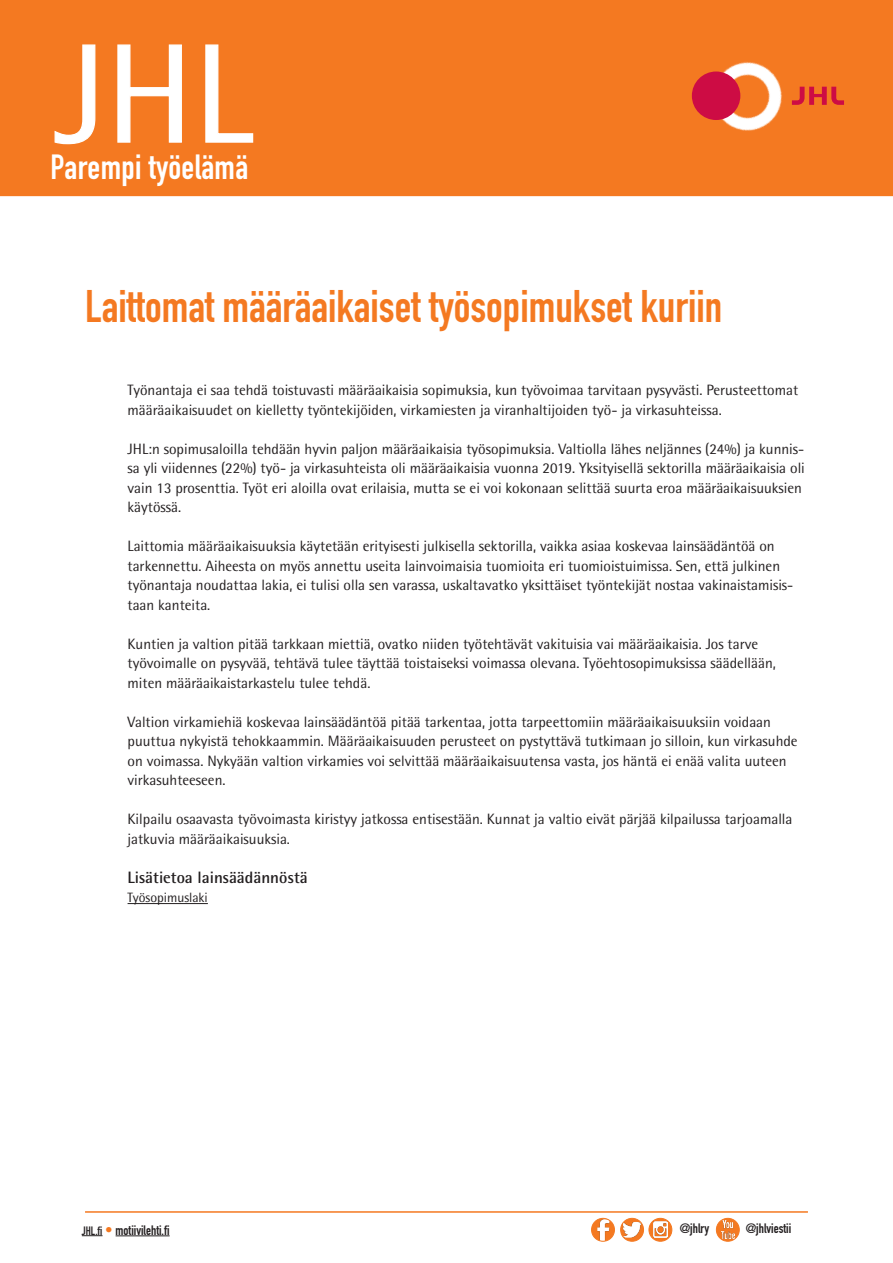
<style>
.page{position:relative;width:893px;height:1263px;background:#fff}
.page>*{position:absolute;margin:0;border:0;box-sizing:border-box;transform-origin:0 0}
.otsikko{font:45px "DIN Engschrift Std";color:#f47921}
.t1{font:34.5px "DIN Engschrift Std";letter-spacing:.01em;color:#fff}
.leipis{font:700 16.5px "Rotis Semi Sans Std";color:#231f20}
.leipis-2{font:15px/19.5px "Rotis Semi Sans Std";color:#231f20}
.t2{font:13.5px "DIN Engschrift Std";color:#231f20}
.lopputeksti{font:13.5px "Rotis Semi Sans Std";color:#231f20}
.s1{font-size:12px}
.s2{font-size:15px;color:#f47921}
</style>
<div class="page">
<div style="left:0;top:0;width:893px;height:196px;background:#f47921"></div>
<svg style="left:54px;top:44px;width:200px;height:101px"></svg>
<img style="left:707px;top:56px;width:81px;height:81px">
<div style="left:692px;top:72px;width:48px;height:48px;background:#cd0c44;border-radius:50%"></div>
<svg style="left:792px;top:87px;width:52px;height:18px"></svg>
<hr style="left:85px;top:1211px;width:723px;height:2px;background:#f47921">
<svg style="left:82px;top:1235px;width:21px;height:1px"></svg>
<hr style="left:116px;top:1235px;width:54px;height:1px;background:#231f20">
<div style="left:621px;top:1218px;width:22px;height:23px;background:#f47921;border-radius:50%"></div>
<img style="left:623px;top:1222px;width:18px;height:16px">
<div style="left:620px;top:1218px;width:24px;height:24px;border:1px solid #f47921;border-radius:50%"></div>
<div style="left:592px;top:1218px;width:22px;height:23px;background:#f47921;border-radius:50%"></div>
<img style="left:597px;top:1220px;width:12px;height:20px">
<div style="left:591px;top:1218px;width:24px;height:24px;border:1px solid #f47921;border-radius:50%"></div>
<svg style="left:649px;top:1218px;width:23px;height:23px"></svg>
<img style="left:653px;top:1222px;width:15px;height:15px">
<div style="left:648px;top:1218px;width:24px;height:24px;border:1px solid #f47921;border-radius:50%"></div>
<svg style="left:716px;top:1218px;width:23px;height:23px"></svg>
<img style="left:721px;top:1221px;width:14px;height:17px">
<div style="left:716px;top:1218px;width:24px;height:24px;border:1px solid #f47921;border-radius:50%"></div>
<hr style="left:128px;top:903px;width:80px;height:1px;background:#231f20">
<h2 class="t1" style="left:51px;top:146px;width:199px">Parempi työelämä</h2>
<p class="otsikko" style="left:85px;top:279px;width:639px">Laittomat määräaikaiset työsopimukset kuriin</p>
<p class="leipis-2" style="left:128px;top:380px;width:672px">Työnantaja ei saa tehdä toistuvasti määräaikaisia sopimuksia, kun työvoimaa tarvitaan pysyvästi. Perusteettomat määräaikaisuudet on kielletty työntekijöiden, virkamiesten ja viranhaltijoiden työ- ja virkasuhteissa.</p>
<p class="leipis-2" style="left:128px;top:439px;width:679px">JHL:n sopimusaloilla tehdään hyvin paljon määräaikaisia työsopimuksia. Valtiolla lähes neljännes (24%) ja kunnis&shy;sa yli viidennes (22%) työ- ja virkasuhteista oli määräaikaisia vuonna 2019. Yksityisellä sektorilla määräaikaisia oli vain 13 prosenttia. Työt eri aloilla ovat erilaisia, mutta se ei voi kokonaan selittää suurta eroa määräaikaisuuksien käytössä.</p>
<p class="leipis-2" style="left:128px;top:536px;width:667px">Laittomia määräaikaisuuksia käytetään erityisesti julkisella sektorilla, vaikka asiaa koskevaa lainsäädäntöä on tarkennettu. Aiheesta on myös annettu useita lainvoimaisia tuomioita eri tuomioistuimissa. Sen, että julkinen työnantaja noudattaa lakia, ei tulisi olla sen varassa, uskaltavatko yksittäiset työntekijät nostaa vakinaistamisis&shy;taan kanteita.</p>
<p class="leipis-2" style="left:128px;top:634px;width:650px">Kuntien ja valtion pitää tarkkaan miettiä, ovatko niiden työtehtävät vakituisia vai määräaikaisia. Jos tarve työvoimalle on pysyvää, tehtävä tulee täyttää toistaiseksi voimassa olevana. Työehtosopimuksissa säädellään, miten määräaikaistarkastelu tulee tehdä.</p>
<p class="leipis-2" style="left:128px;top:712px;width:672px">Valtion virkamiehiä koskevaa lainsäädäntöä pitää tarkentaa, jotta tarpeettomiin määräaikaisuuksiin voidaan puuttua nykyistä tehokkaammin. Määräaikaisuuden perusteet on pystyttävä tutkimaan jo silloin, kun virkasuhde on voimassa. Nykyään valtion virkamies voi selvittää määräaikaisuutensa vasta, jos häntä ei enää valita uuteen virkasuhteeseen.</p>
<p class="leipis-2" style="left:128px;top:809px;width:666px">Kilpailu osaavasta työvoimasta kiristyy jatkossa entisestään. Kunnat ja valtio eivät pärjää kilpailussa tarjoamalla jatkuvia määräaikaisuuksia.</p>
<p class="leipis" style="left:128px;top:867px;width:182px">Lisätietoa lainsäädännöstä</p>
<p class="lopputeksti" style="left:128px;top:890px;width:82px">Työsopimuslaki</p>
<p class="t2" style="left:82px;top:1222px;width:89px"><span class="s1">JHL.fi</span> <span class="s2">•</span> motiivilehti.fi</p>
<p class="t2" style="left:679px;top:1221px;width:31px">@jhlry</p>
<p class="t2" style="left:745px;top:1221px;width:47px">@jhlviestii</p>
</div>
